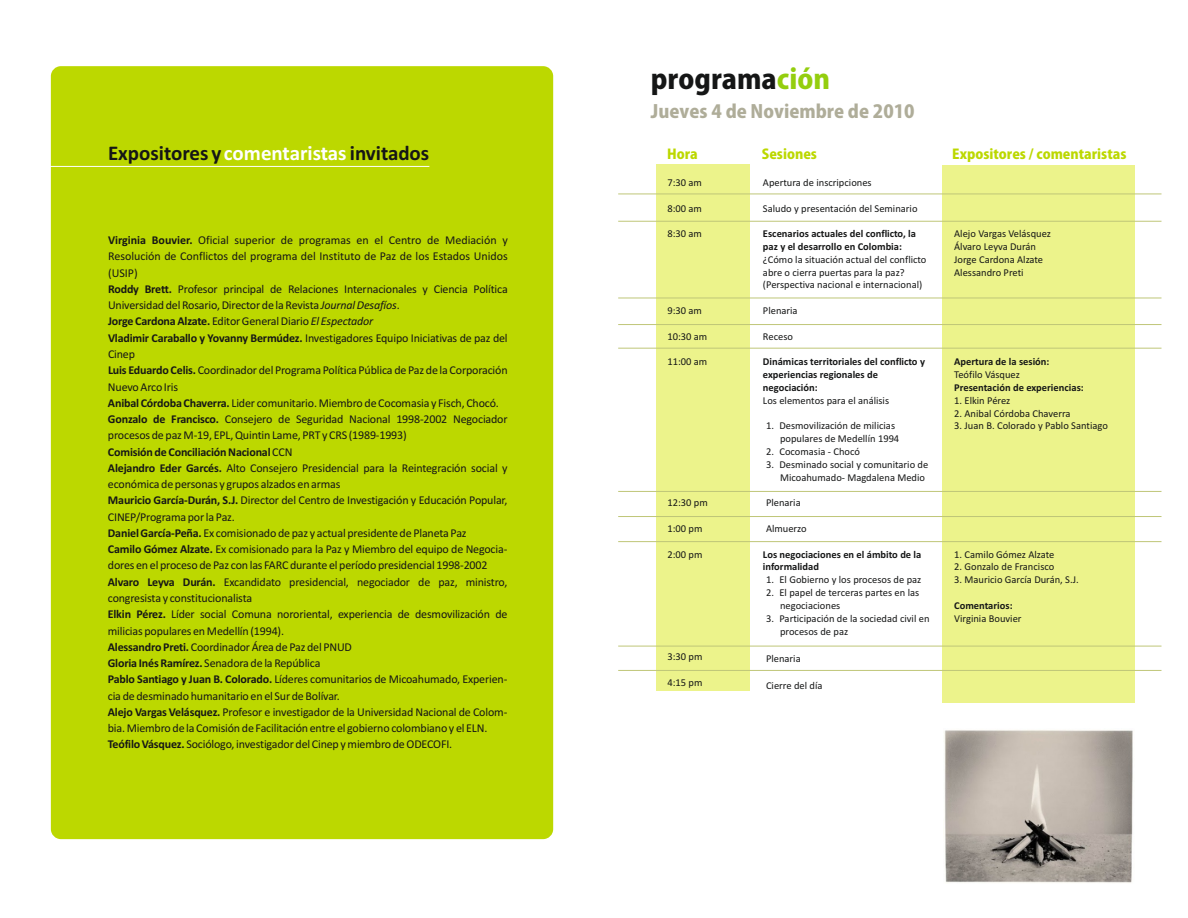
<style>
.page{position:relative;width:1188px;height:918px;background:#fff}
.page>*{position:absolute;margin:0;border:0;box-sizing:border-box;transform-origin:0 0}
.t1{font:800 27px "Koz Go Pro";color:#151616}
.t2{font:700 21px "Calibri";color:#151616}
.t3{font:800 18px "Koz Go Pro";color:#afad99}
.t4{font:800 13.5px "Koz Go Pro";color:#bcd800}
.t5{font:12px/16.2px "Calibri";letter-spacing:-.015em;color:#151616}
.t6{font:10.5px/12.8px "Calibri";color:#151616}
.t7{font:700 10.5px/12.8px "Calibri";color:#151616}
.s1{color:#94ce0e}
.s2{color:#fff}
.s3{font-weight:700}
.s4{font-style:italic}
</style>
<div class="page">
<div style="left:657px;top:164px;width:93px;height:527px;background:#ecf38b"></div>
<div style="left:51px;top:66px;width:502px;height:773px;background:#bcd800;border-radius:10px"></div>
<hr style="left:0;top:166px;width:429px;height:1px;background:#fff">
<div style="left:943px;top:165px;width:192px;height:537px;background:#ecf38b"></div>
<hr style="left:618px;top:194px;width:544px;height:1px;background:#bfc678">
<hr style="left:618px;top:221px;width:544px;height:1px;background:#bfc678">
<hr style="left:618px;top:298px;width:544px;height:1px;background:#bfc678">
<hr style="left:618px;top:324px;width:544px;height:1px;background:#bfc678">
<hr style="left:618px;top:348px;width:544px;height:1px;background:#bfc678">
<hr style="left:618px;top:491px;width:544px;height:1px;background:#bfc678">
<hr style="left:618px;top:516px;width:544px;height:1px;background:#bfc678">
<hr style="left:618px;top:541px;width:544px;height:1px;background:#bfc678">
<hr style="left:618px;top:646px;width:544px;height:1px;background:#bfc678">
<hr style="left:618px;top:670px;width:544px;height:1px;background:#bfc678">
<img style="left:944px;top:730px;width:189px;height:153px">
<h1 class="t1" style="left:651px;top:65px;width:181px">programa<span class="s1">ción</span></h1>
<h3 class="t3" style="left:651px;top:102px;width:265px">Jueves 4 de Noviembre de 2010</h3>
<h2 class="t2" style="left:108px;top:144px;width:323px">Expositores y<span class="s2">comentaristas</span> invitados</h2>
<p class="t4" style="left:667px;top:147px;width:32px">Hora</p>
<p class="t5" style="left:108px;top:233px;width:402px"><span class="s3">Virginia Bouvier.</span> Oficial superior de programas en el Centro de Mediación y Resolución de Conflictos del programa del Instituto de Paz de los Estados Unidos (USIP)<br><span class="s3">Roddy Brett.</span> Profesor principal de Relaciones Internacionales y Ciencia Política Universidad del Rosario, Director de la Revista <span class="s4">Journal Desafíos</span>.<br><span class="s3">Jorge Cardona Alzate.</span> Editor General Diario <span class="s4">El Espectador<br></span><span class="s3">Vladimir Caraballo y Yovanny Bermúdez.</span> Investigadores Equipo Iniciativas de paz del Cinep<br><span class="s3">Luis Eduardo Celis.</span> Coordinador del Programa Política Pública de Paz de la Corporación Nuevo Arco Iris<br><span class="s3">Anibal Córdoba Chaverra.</span> Lider comunitario. Miembro de Cocomasia y Fisch, Chocó.<br><span class="s3">Gonzalo de Francisco.</span> Consejero de Seguridad Nacional 1998-2002 Negociador procesos de paz M-19, EPL, Quintin Lame, PRT y CRS (1989-1993)<br><span class="s3">Comisión de Conciliación Nacional</span> CCN<br><span class="s3">Alejandro Eder Garcés.</span> Alto Consejero Presidencial para la Reintegración social y económica de personas y grupos alzados en armas<br><span class="s3">Mauricio García-Durán, S.J.</span> Director del Centro de Investigación y Educación Popular, CINEP/Programa por la Paz.<br><span class="s3">Daniel García-Peña.</span> Ex comisionado de paz y actual presidente de Planeta Paz<br><span class="s3">Camilo Gómez Alzate.</span> Ex comisionado para la Paz y Miembro del equipo de Negocia&shy;dores en el proceso de Paz con las FARC durante el período presidencial 1998-2002<br><span class="s3">Alvaro Leyva Durán.</span> Excandidato presidencial, negociador de paz, ministro, congresista y constitucionalista<br><span class="s3">Elkin Pérez.</span> Líder social Comuna nororiental, experiencia de desmovilización de milicias populares en Medellín (1994).<br><span class="s3">Alessandro Preti.</span> Coordinador Área de Paz del PNUD<br><span class="s3">Gloria Inés Ramírez.</span> Senadora de la República<br><span class="s3">Pablo Santiago y Juan B. Colorado.</span> Líderes comunitarios de Micoahumado, Experien&shy;cia de desminado humanitario en el Sur de Bolívar.<br><span class="s3">Alejo Vargas Velásquez.</span> Profesor e investigador de la Universidad Nacional de Colom&shy;bia. Miembro de la Comisión de Facilitación entre el gobierno colombiano y el ELN.<br><span class="s3">Teófilo Vásquez.</span> Sociólogo, investigador del Cinep y miembro de ODECOFI.</p>
<p class="t6" style="left:667px;top:177px;width:36px">7:30 am</p>
<p class="t6" style="left:667px;top:203px;width:36px">8:00 am</p>
<p class="t6" style="left:667px;top:228px;width:36px">8:30 am</p>
<p class="t6" style="left:667px;top:305px;width:36px">9:30 am</p>
<p class="t6" style="left:667px;top:331px;width:41px">10:30 am</p>
<p class="t6" style="left:667px;top:356px;width:41px">11:00 am</p>
<p class="t6" style="left:667px;top:497px;width:42px">12:30 pm</p>
<p class="t6" style="left:667px;top:523px;width:37px">1:00 pm</p>
<p class="t6" style="left:667px;top:549px;width:37px">2:00 pm</p>
<p class="t6" style="left:667px;top:651px;width:37px">3:30 pm</p>
<p class="t6" style="left:667px;top:677px;width:37px">4:15 pm</p>
<p class="t4" style="left:762px;top:147px;width:57px">Sesiones</p>
<p class="t4" style="left:952px;top:147px;width:176px">Expositores / comentaristas</p>
<p class="t6" style="left:763px;top:177px;width:110px">Apertura de inscripciones</p>
<p class="t6" style="left:763px;top:203px;width:156px">Saludo y presentación del Seminario</p>
<p class="t7" style="left:763px;top:228px;width:154px">Escenarios actuales del conflicto, la paz y el desarrollo en Colombia:</p>
<p class="t6" style="left:763px;top:254px;width:165px">¿Cómo la situación actual del conflicto abre o cierra puertas para la paz? (Perspectiva nacional e internacional)</p>
<p class="t6" style="left:763px;top:305px;width:36px">Plenaria</p>
<p class="t6" style="left:763px;top:331px;width:32px">Receso</p>
<p class="t7" style="left:763px;top:356px;width:164px">Dinámicas territoriales del conflicto y experiencias regionales de negociación:</p>
<p class="t6" style="left:763px;top:395px;width:128px">Los elementos para el análisis</p>
<p class="t6" style="left:780px;top:420px;width:121px;text-indent:-14px">1. Desmovilización de milicias populares de Medellín 1994</p>
<p class="t6" style="left:766px;top:446px;width:95px">2. Cocomasia - Chocó</p>
<p class="t6" style="left:780px;top:459px;width:150px;text-indent:-14px">3. Desminado social y comunitario de<br>Micoahumado- Magdalena Medio</p>
<p class="t6" style="left:766px;top:497px;width:36px">Plenaria</p>
<p class="t6" style="left:766px;top:523px;width:42px">Almuerzo</p>
<p class="t7" style="left:763px;top:549px;width:160px">Los negociaciones en el ámbito de la informalidad</p>
<p class="t6" style="left:766px;top:574px;width:157px">1. El Gobierno y los procesos de paz</p>
<p class="t6" style="left:780px;top:587px;width:141px;text-indent:-14px">2. El papel de terceras partes en las negociaciones</p>
<p class="t6" style="left:780px;top:613px;width:151px;text-indent:-14px">3. Participación de la sociedad civil en procesos de paz</p>
<p class="t6" style="left:766px;top:653px;width:36px">Plenaria</p>
<p class="t6" style="left:766px;top:680px;width:58px">Cierre del día</p>
<p class="t6" style="left:954px;top:228px;width:98px">Alejo Vargas Velásquez<br>Álvaro Leyva Durán<br>Jorge Cardona Alzate<br>Alessandro Preti</p>
<p class="t7" style="left:954px;top:356px;width:97px">Apertura de la sesión:</p>
<p class="t6" style="left:954px;top:369px;width:67px">Teófilo Vásquez</p>
<p class="t7" style="left:954px;top:382px;width:131px">Presentación de experiencias:</p>
<p class="t6" style="left:954px;top:395px;width:58px">1. Elkin Pérez</p>
<p class="t6" style="left:954px;top:408px;width:118px">2. Anibal Córdoba Chaverra</p>
<p class="t6" style="left:954px;top:420px;width:155px">3. Juan B. Colorado y Pablo Santiago</p>
<p class="t6" style="left:954px;top:549px;width:102px">1. Camilo Gómez Alzate</p>
<p class="t6" style="left:954px;top:561px;width:102px">2. Gonzalo de Francisco</p>
<p class="t6" style="left:954px;top:574px;width:126px">3. Mauricio García Durán, S.J.</p>
<p class="t7" style="left:954px;top:600px;width:60px">Comentarios:</p>
<p class="t6" style="left:954px;top:613px;width:69px">Virginia Bouvier</p>
</div>
